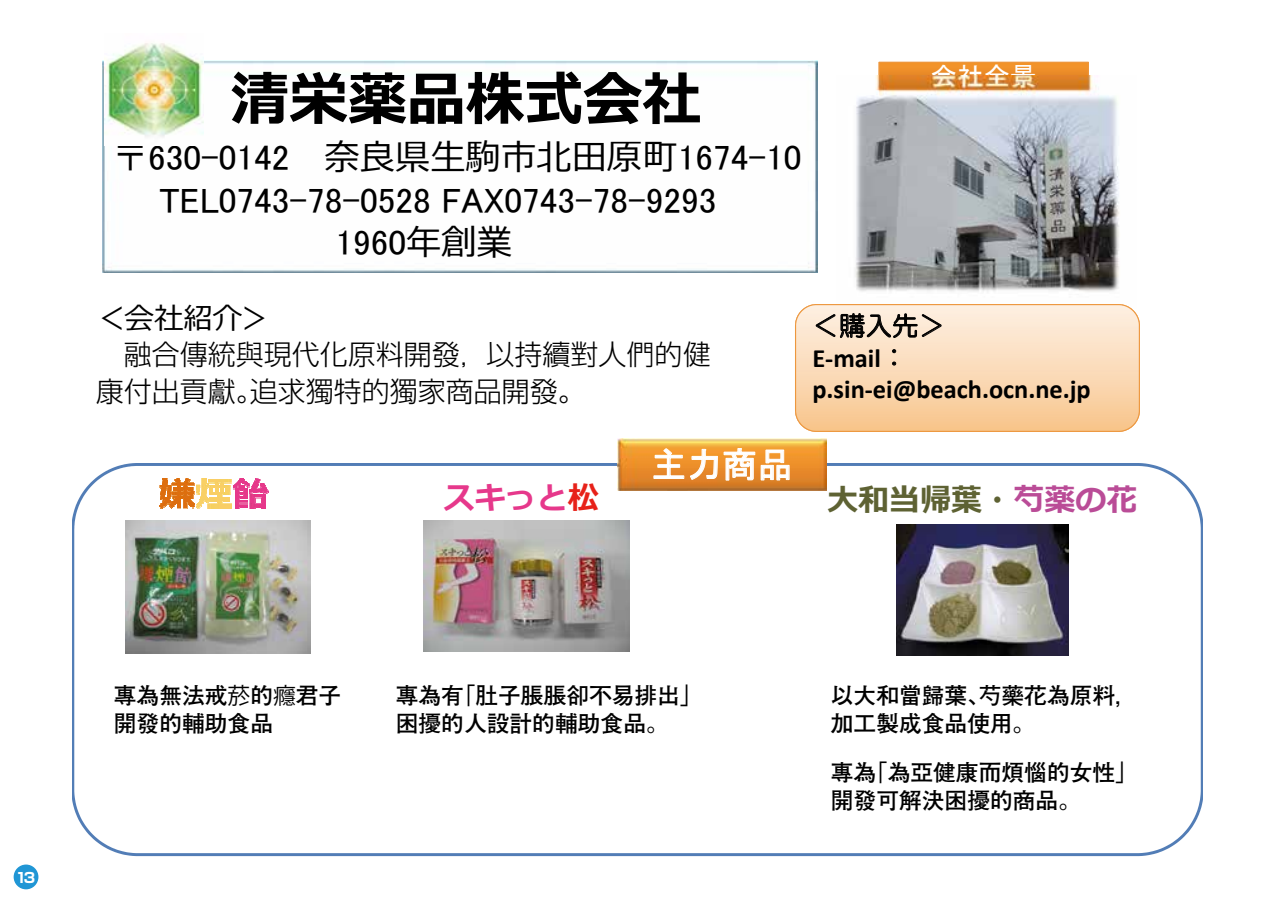
<style>
.page{position:relative;width:1275px;height:903px;background:#fff}
.page>*{position:absolute;margin:0;border:0;box-sizing:border-box;transform-origin:0 0}
.t1{font:700 58.8px "Meiryo";color:#000}
.t2{font:35.35px "MS P Gothic";color:#000}
.t3{font:35.35px "MS P Gothic";color:#fff}
.t4{font:700 30.97px "Meiryo";color:#5e6233}
.t5{font:700 30.97px "Meiryo";color:#e6388b}
.t6{font:29.4px "Meiryo";color:#000}
.t7{font:300 28px/36.8px "Shin Go Pro";color:#000}
.t8{font:700 26.43px/31.2px "Calibri";color:#000}
.t9{font:26.43px "HG Maru Gothic MPRO";color:#000}
.t10{font:26.43px "MS P Gothic";color:#fff}
.t11{font:700 22.75px/28px "Futo Go B101 Pro";color:#000}
.t12{font:700 14px "Shin Go Pro";color:#fff}
.s1{font-family:"Meiryo"}
.s2{font-family:"HG Maru Gothic MPRO";font-weight:400}
.s3{color:#e72119}
.s4{color:#ba4c97}
.s5{font-family:"Koz Go Pr 6 N";font-weight:400}
</style>
<div class="page">
<img style="left:102px;top:61px;width:715px;height:212px">
<svg style="left:73px;top:463px;width:1129px;height:393px"></svg>
<img style="left:617px;top:438px;width:210px;height:52px">
<svg style="left:653px;top:448px;width:137px;height:33px;background:#efa758"></svg>
<svg style="left:879px;top:62px;width:210px;height:14px;background:#ed8f2c"></svg>
<img style="left:424px;top:520px;width:206px;height:131px">
<img style="left:126px;top:520px;width:185px;height:133px">
<img style="left:855px;top:76px;width:264px;height:212px">
<img style="left:105px;top:43px;width:98px;height:103px">
<svg style="left:795px;top:288px;width:345px;height:144px;background:#f6d9ba"></svg>
<img style="left:896px;top:524px;width:172px;height:131px">
<svg style="left:159px;top:479px;width:110px;height:30px"></svg>
<div style="left:14px;top:864px;width:24px;height:25px;background:#2096d5;border-radius:50%"></div>
<h1 class="t1" style="left:231px;top:58px;width:472px">清栄薬品株式会社</h1>
<h2 class="t2" style="left:113px;top:140px;width:690px"><span class="s1">〒</span>630-0142 <span class="s1">奈良県生駒市北田原町</span>1674-10</h2>
<h2 class="t2" style="left:159px;top:182px;width:559px">TEL0743-78-0528 FAX0743-78-9293</h2>
<h2 class="t2" style="left:335px;top:225px;width:178px">1960<span class="s1">年創業</span></h2>
<p class="t10" style="left:931px;top:63px;width:107px">会社全景</p>
<p class="t6" style="left:95px;top:298px;width:178px">＜会社紹介＞</p>
<p class="t7" style="left:96px;top:333px;width:616px">　融合傳統與現代化原料開發，以持續對人們的健康付出貢獻。追求獨特的獨家商品開發。</p>
<h2 class="t3" style="left:651px;top:447px;width:143px">主力商品</h2>
<p class="t9" style="left:812px;top:312px;width:134px">＜購入先＞</p>
<p class="t8" style="left:812px;top:342px;width:280px">E-mail<span class="s2">：</span>p.sin-ei@beach.ocn.ne.jp</p>
<h3 class="t5" style="left:444px;top:476px;width:156px">スキっと<span class="s3">松</span></h3>
<h3 class="t4" style="left:827px;top:478px;width:312px">大和当帰葉・<span class="s4">芍薬の花</span></h3>
<p class="t12" style="left:15px;top:866px;width:21px">13</p>
<p class="t11" style="left:114px;top:678px;width:229px">專為無法戒<span class="s5">菸</span>的<span class="s5">癮</span>君子開發的輔助食品</p>
<p class="t11" style="left:396px;top:678px;width:308px">專為有「肚子脹脹卻不易排出」困擾的人設計的輔助食品。</p>
<p class="t11" style="left:831px;top:678px;width:309px">以大和當歸葉、芍藥花為原料，加工製成食品使用。</p>
<p class="t11" style="left:831px;top:755px;width:309px">專為「為亞健康而煩惱的女性」開發可解決困擾的商品。</p>
</div>
